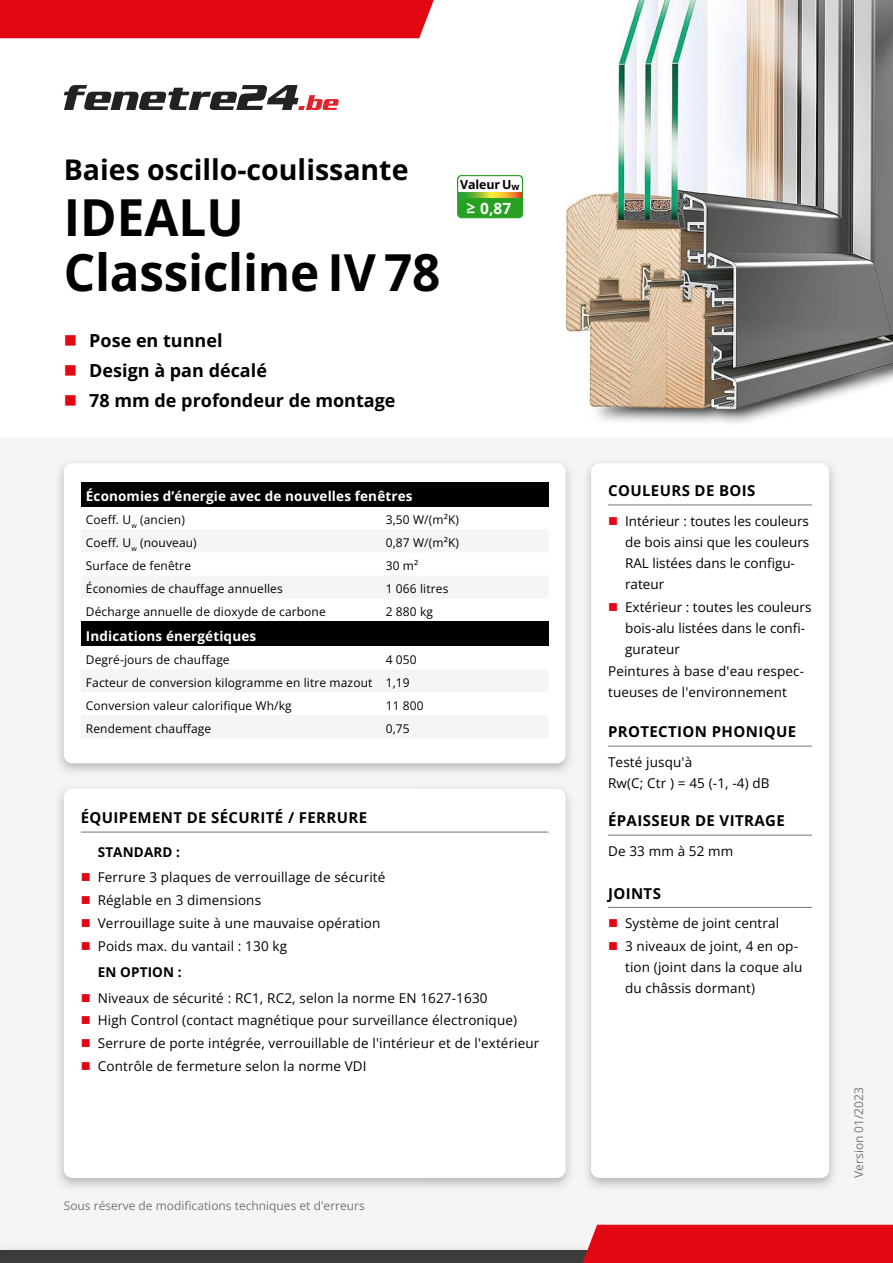
<style>
.page{position:relative;width:893px;height:1263px;background:#fff}
.page>*{position:absolute;margin:0;border:0;box-sizing:border-box;transform-origin:0 0}
.t1{font:700 51px/55.5px "Open Sans";letter-spacing:-.005em;color:#000}
.t2{font:700 28.5px "Open Sans";color:#000}
.t3{font:700 18px "Open Sans";color:#000}
.t4{font:700 15.45px "Open Sans";color:#fff}
.t5{font:700 15px "Open Sans";letter-spacing:.025em;color:#000}
.t6{font:13.5px/21px "Open Sans";letter-spacing:.01em;color:#000}
.t7{font:700 13.5px "Open Sans";letter-spacing:.01em;color:#fff}
.t8{font:700 13.5px "Open Sans";letter-spacing:.01em;color:#000}
.t9{font:700 12.45px "Open Sans";letter-spacing:-.01em;color:#000}
.t10{font:12px/23.1px "Open Sans";letter-spacing:.01em;color:#000}
.t11{font:12px "Open Sans";color:#757575}
.s1{color:#e30613}
.s2{font-size:9.45px}
.s3{font-weight:700}
</style>
<div class="page">
<img style="left:494px;top:0;width:399px;height:423px">
<div style="left:0;top:438px;width:893px;height:825px;background:#f5f5f5"></div>
<div style="left:0;top:1250px;width:893px;height:13px;background:#3c3c3b"></div>
<div style="left:583px;top:1225px;width:310px;height:38px;background:#e30613"></div>
<div style="left:64px;top:789px;width:502px;height:389px;background:#fff;border-radius:9px"></div>
<hr style="left:81px;top:832px;width:468px;height:1px;background:#757575">
<div style="left:64px;top:463px;width:502px;height:300px;background:#fff;border-radius:9px"></div>
<div style="left:81px;top:482px;width:468px;height:24px;background:#000"></div>
<div style="left:81px;top:621px;width:468px;height:25px;background:#000"></div>
<div style="left:591px;top:463px;width:238px;height:715px;background:#fff;border-radius:9px"></div>
<hr style="left:608px;top:505px;width:204px;height:1px;background:#757575">
<hr style="left:608px;top:746px;width:204px;height:1px;background:#757575">
<hr style="left:608px;top:835px;width:204px;height:1px;background:#757575">
<hr style="left:608px;top:907px;width:204px;height:1px;background:#757575">
<div style="left:458px;top:176px;width:64px;height:42px;background:#26a121;border-radius:4px"></div>
<div style="left:457px;top:175px;width:66px;height:43px;border:1px solid #26a121;border-radius:4px"></div>
<svg style="left:457px;top:174px;width:67px;height:39px"></svg>
<svg style="left:458px;top:192px;width:64px;height:6px"></svg>
<svg style="left:64px;top:85px;width:275px;height:25px"></svg>
<div style="left:0;top:0;width:434px;height:38px;background:#e30613"></div>
<h2 class="t2" style="left:64px;top:150px;width:346px">Baies oscillo-coulissante</h2>
<h1 class="t1" style="left:64px;top:188px;width:378px">IDEALU<br>Classicline IV 78</h1>
<h3 class="t3" style="left:64px;top:328px;width:160px"><span class="s1">■</span> Pose en tunnel</h3>
<h3 class="t3" style="left:64px;top:358px;width:205px"><span class="s1">■</span> Design à pan décalé</h3>
<h3 class="t3" style="left:64px;top:388px;width:333px"><span class="s1">■</span> 78 mm de profondeur de montage</h3>
<p class="t9" style="left:460px;top:176px;width:61px">Valeur U<span class="s2">w</span></p>
<p class="t4" style="left:480px;top:197px;width:33px">0,87</p>
<p class="t7" style="left:86px;top:487px;width:328px">Économies d’énergie avec de nouvelles fenêtres</p>
<p class="t10" style="left:86px;top:508px;width:100px">Coeff. U<sub>w</sub> (ancien)</p>
<p class="t10" style="left:386px;top:508px;width:75px">3,50 W/(m²K)</p>
<p class="t10" style="left:86px;top:531px;width:112px">Coeff. U<sub>w</sub> (nouveau)</p>
<p class="t10" style="left:386px;top:531px;width:75px">0,87 W/(m²K)</p>
<p class="t10" style="left:86px;top:554px;width:107px">Surface de fenêtre</p>
<p class="t10" style="left:386px;top:554px;width:34px">30 m²</p>
<p class="t10" style="left:86px;top:577px;width:198px">Économies de chauffage annuelles</p>
<p class="t10" style="left:386px;top:577px;width:64px">1 066 litres</p>
<p class="t10" style="left:86px;top:600px;width:241px">Décharge annuelle de dioxyde de carbone</p>
<p class="t10" style="left:386px;top:600px;width:49px">2 880 kg</p>
<p class="t7" style="left:86px;top:627px;width:172px">Indications énergétiques</p>
<p class="t10" style="left:86px;top:648px;width:145px">Degré-jours de chauffage</p>
<p class="t10" style="left:86px;top:648px;width:332px;text-indent:300px">4 050<br>Facteur de conversion kilogramme en litre mazout 1,19<br>Conversion valeur calorifique Wh/kg</p>
<p class="t10" style="left:386px;top:694px;width:40px">11 800</p>
<p class="t10" style="left:86px;top:717px;width:127px">Rendement chauffage</p>
<p class="t10" style="left:386px;top:717px;width:26px">0,75</p>
<p class="t5" style="left:81px;top:808px;width:288px">ÉQUIPEMENT DE SÉCURITÉ / FERRURE</p>
<p class="t8" style="left:98px;top:843px;width:84px">STANDARD :</p>
<p class="t6" style="left:81px;top:867px;width:306px"><span class="s1">■</span> Ferrure 3 plaques de verrouillage de sécurité</p>
<p class="t6" style="left:81px;top:889px;width:182px"><span class="s1">■</span> Réglable en 3 dimensions</p>
<p class="t6" style="left:81px;top:912px;width:301px"><span class="s1">■</span> Verrouillage suite à une mauvaise opération</p>
<p class="t6" style="left:98px;top:932px;width:191px;line-height:27px;text-indent:-17px"><span class="s1">■</span> Poids max. du vantail : 130 kg<br><span class="s3">EN OPTION :</span></p>
<p class="t6" style="left:81px;top:987px;width:408px"><span class="s1">■</span> Niveaux de sécurité : RC1, RC2, selon la norme EN 1627-1630</p>
<p class="t6" style="left:81px;top:1010px;width:438px"><span class="s1">■</span> High Control (contact magnétique pour surveillance électronique)</p>
<p class="t6" style="left:81px;top:1032px;width:460px"><span class="s1">■</span> Serrure de porte intégrée, verrouillable de l'intérieur et de l'extérieur</p>
<p class="t6" style="left:81px;top:1055px;width:287px"><span class="s1">■</span> Contrôle de fermeture selon la norme VDI</p>
<p class="t11" style="left:64px;top:1197px;width:303px">Sous réserve de modifications techniques et d'erreurs</p>
<p class="t5" style="left:608px;top:480px;width:149px">COULEURS DE BOIS</p>
<p class="t6" style="left:625px;top:510px;width:186px;text-indent:-17px"><span class="s1">■</span> Intérieur : toutes les couleurs de bois ainsi que les couleurs<br>RAL listées dans le configu&shy;rateur</p>
<p class="t6" style="left:625px;top:596px;width:188px;text-indent:-17px"><span class="s1">■</span> Extérieur : toutes les couleurs bois-alu listées dans le confi&shy;gurateur</p>
<p class="t6" style="left:608px;top:660px;width:198px">Peintures à base d'eau respec&shy;tueuses de l'environnement</p>
<p class="t5" style="left:608px;top:722px;width:190px">PROTECTION PHONIQUE</p>
<p class="t6" style="left:608px;top:751px;width:163px">Testé jusqu'à<br>Rw(C; Ctr ) = 45 (-1, -4) dB</p>
<p class="t5" style="left:608px;top:811px;width:178px">ÉPAISSEUR DE VITRAGE</p>
<p class="t6" style="left:608px;top:840px;width:127px">De 33 mm à 52 mm</p>
<p class="t5" style="left:608px;top:883px;width:54px">JOINTS</p>
<p class="t6" style="left:608px;top:912px;width:173px"><span class="s1">■</span> Système de joint central</p>
<p class="t6" style="left:625px;top:935px;width:179px;text-indent:-17px"><span class="s1">■</span> 3 niveaux de joint, 4 en op&shy;tion (joint dans la coque alu du châssis dormant)</p>
<p class="t11" style="left:851px;top:1178px;width:92px;rotate:-90deg">Version 01/2023</p>
</div>
